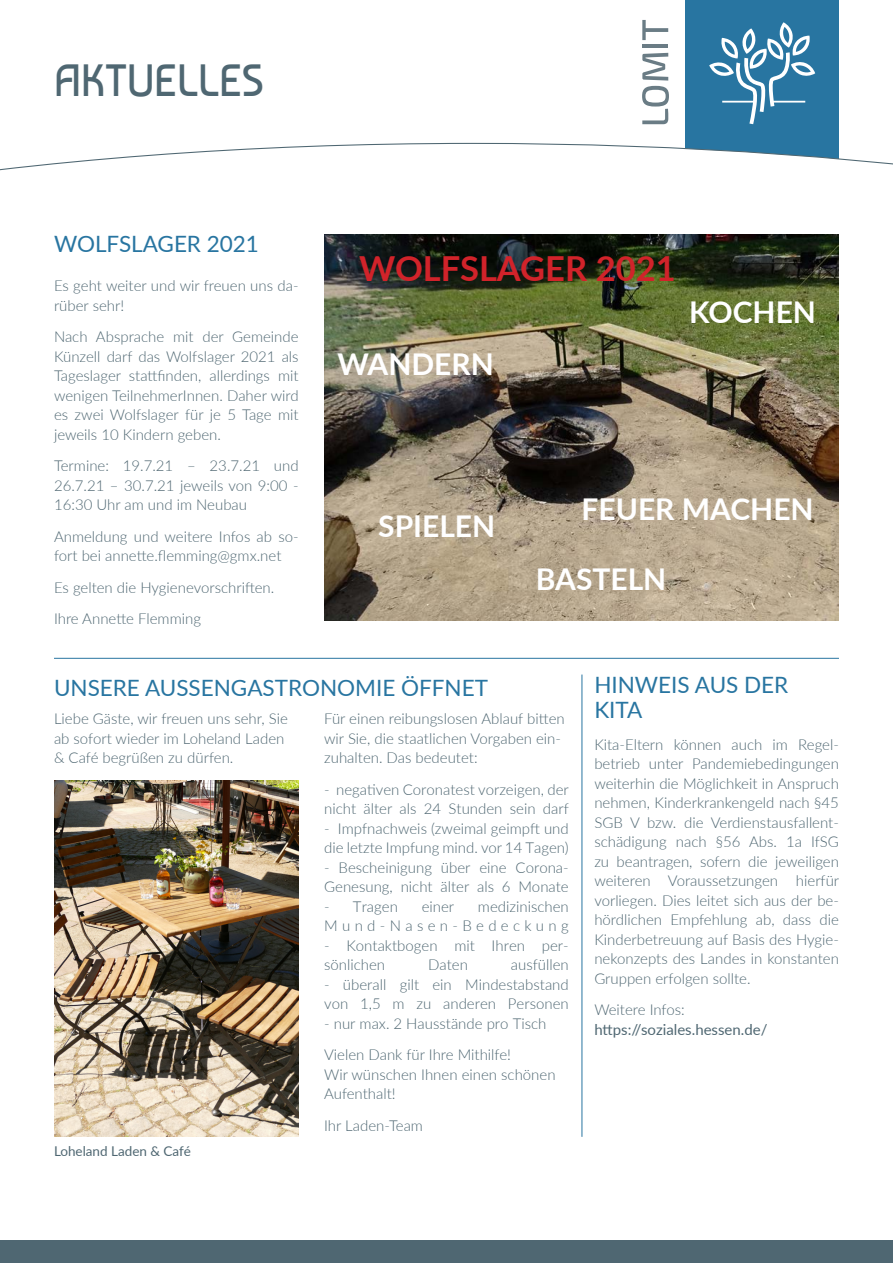
<style>
.page{position:relative;width:893px;height:1263px;background:#fff}
.page>*{position:absolute;margin:0;border:0;box-sizing:border-box;transform-origin:0 0}
.t1{font:45px "Baumans";letter-spacing:-.01em;color:#4f6772}
.t2{font:700 34.5px "Lato";color:#d1232a}
.t3{font:700 30px "Lato";color:#fff}
.t4{font:22.5px/25.5px "Lato";color:#2875a1}
.t5{font:300 15px/19.5px "Lato";color:#4f6772}
.t6{font:15px/19.5px "Lato";color:#4f6772}
.t7{font:300 15px/19.5px "Lato";letter-spacing:.29em;color:#4f6772;text-align:right}
.t8{font:13.5px "Lato";color:#4f6772}
.s1{font-weight:300}
</style>
<div class="page">
<div style="left:0;top:1241px;width:893px;height:22px;background:#4f6772"></div>
<div style="left:685px;top:0;width:154px;height:169px;background:#2875a1"></div>
<svg style="left:642px;top:53px;width:27px;height:71px"></svg>
<hr style="left:642px;top:44px;width:26px;height:3px;background:#6a7c85">
<svg style="left:642px;top:20px;width:26px;height:20px"></svg>
<svg style="left:0;top:142px;width:893px;height:29px"></svg>
<svg style="left:709px;top:22px;width:106px;height:102px"></svg>
<hr style="left:722px;top:101px;width:33px;height:2px;background:#fff">
<hr style="left:773px;top:101px;width:32px;height:2px;background:#fff">
<img style="left:324px;top:234px;width:515px;height:386px">
<hr style="left:54px;top:658px;width:785px;height:1px;background:#2875a1">
<img style="left:54px;top:780px;width:245px;height:357px">
<hr style="left:582px;top:674px;width:1px;height:463px;background:#2875a1">
<p class="t1" style="left:54px;top:54px;width:212px">AKTUELLES</p>
<p class="t4" style="left:54px;top:230px;width:207px">WOLFSLAGER 2021</p>
<p class="t5" style="left:54px;top:275px;width:246px">Es geht weiter und wir freuen uns da&shy;rüber sehr!</p>
<p class="t5" style="left:54px;top:326px;width:246px;text-align:justify">Nach Absprache mit der Gemeinde Künzell darf das Wolfslager 2021 als Tageslager stattfinden, allerdings mit wenigen TeilnehmerInnen. Daher wird es zwei Wolfslager für je 5 Tage mit jeweils 10 Kindern geben.</p>
<p class="t5" style="left:54px;top:455px;width:246px;text-align:justify">Termine: 19.7.21 – 23.7.21 und 26.7.21 – 30.7.21 jeweils von 9:00 - 16:30 Uhr am und im Neubau</p>
<p class="t5" style="left:54px;top:526px;width:246px">Anmeldung und weitere Infos ab so&shy;fort bei annette.flemming@gmx.net</p>
<p class="t5" style="left:54px;top:577px;width:222px">Es gelten die Hygienevorschriften.</p>
<p class="t5" style="left:54px;top:608px;width:148px">Ihre Annette Flemming</p>
<p class="t2" style="left:359px;top:243px;width:318px">WOLFSLAGER 2021</p>
<p class="t3" style="left:337px;top:342px;width:158px">WANDERN</p>
<p class="t3" style="left:689px;top:290px;width:128px">KOCHEN</p>
<p class="t3" style="left:378px;top:504px;width:119px">SPIELEN</p>
<p class="t3" style="left:582px;top:486px;width:234px">FEUER MACHEN</p>
<p class="t3" style="left:536px;top:557px;width:132px">BASTELN</p>
<p class="t4" style="left:54px;top:674px;width:436px">UNSERE AUSSENGASTRONOMIE ÖFFNET</p>
<p class="t4" style="left:594px;top:671px;width:196px">HINWEIS AUS DER<br>KITA</p>
<p class="t5" style="left:594px;top:734px;width:246px;text-align:justify">Kita-Eltern können auch im Regel&shy;betrieb unter Pandemiebedingungen weiterhin die Möglichkeit in Anspruch nehmen, Kinderkrankengeld nach §45<br>SGB V bzw. die Verdienstausfallent&shy;schädigung nach §56 Abs. 1a IfSG zu beantragen, sofern die jeweiligen weiteren Voraussetzungen hierfür vorliegen. Dies leitet sich aus der be&shy;hördlichen Empfehlung ab, dass die Kinderbetreuung auf Basis des Hygie&shy;nekonzepts des Landes in konstanten Gruppen erfolgen sollte.</p>
<p class="t6" style="left:594px;top:999px;width:175px"><span class="s1">Weitere Infos: </span>https://soziales.hessen.de/</p>
<p class="t5" style="left:54px;top:709px;width:236px">Liebe Gäste, wir freuen uns sehr, Sie ab sofort wieder im Loheland Laden &amp; Café begrüßen zu dürfen.</p>
<p class="t5" style="left:324px;top:709px;width:242px">Für einen reibungslosen Ablauf bitten wir Sie, die staatlichen Vorgaben ein&shy;zuhalten. Das bedeutet:</p>
<p class="t5" style="left:324px;top:779px;width:246px">- negativen Coronatest vorzeigen, der nicht älter als 24 Stunden sein darf</p>
<p class="t5" style="left:324px;top:818px;width:246px">- Impfnachweis (zweimal geimpft und die letzte Impfung mind. vor 14 Tagen)</p>
<p class="t5" style="left:324px;top:857px;width:246px">- Bescheinigung über eine Corona-<br>Genesung, nicht älter als 6 Monate</p>
<p class="t5" style="left:324px;top:896px;width:75px">- Tragen</p>
<p class="t5" style="left:422px;top:896px;width:34px">einer</p>
<p class="t7" style="left:324px;top:896px;width:246px">medizinischen<br>Mund-Nasen-Bedeckung</p>
<p class="t5" style="left:324px;top:935px;width:246px">- Kontaktbogen mit Ihren per&shy;sönlichen</p>
<p class="t5" style="left:428px;top:955px;width:41px">Daten</p>
<p class="t5" style="left:511px;top:955px;width:59px">ausfüllen</p>
<p class="t5" style="left:324px;top:974px;width:246px">- überall gilt ein Mindestabstand von 1,5 m zu anderen Personen</p>
<p class="t5" style="left:324px;top:1013px;width:224px">- nur max. 2 Hausstände pro Tisch</p>
<p class="t5" style="left:324px;top:1045px;width:233px">Vielen Dank für Ihre Mithilfe!<br>Wir wünschen Ihnen einen schönen<br>Aufenthalt!</p>
<p class="t5" style="left:324px;top:1115px;width:100px">Ihr Laden-Team</p>
<p class="t8" style="left:54px;top:1141px;width:138px">Loheland Laden &amp; Café</p>
</div>
